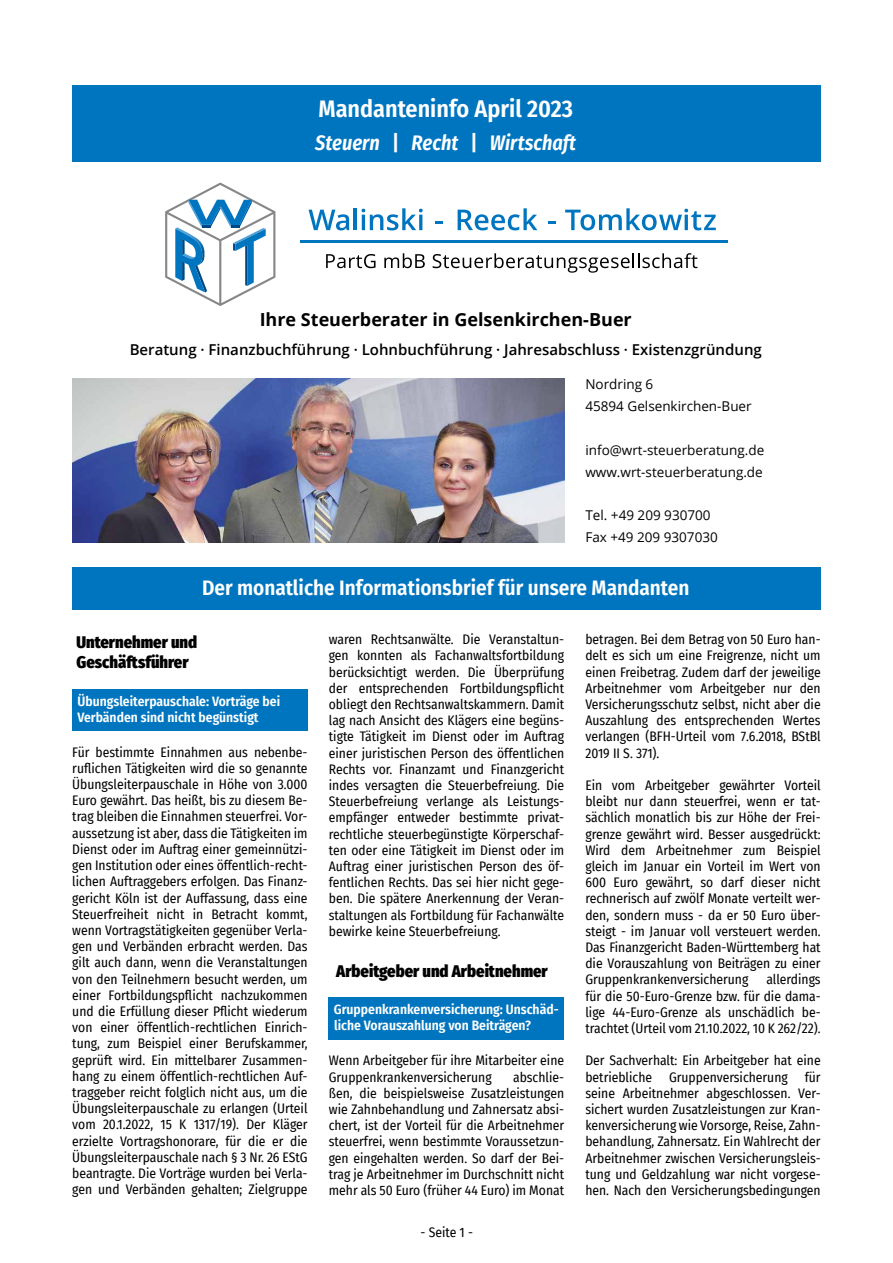
<style>
.page{position:relative;width:893px;height:1263px;background:#fff}
.page>*{position:absolute;margin:0;border:0;box-sizing:border-box;transform-origin:0 0}
.t1{font:600 24px "Fira Sans Condensed";color:#fff}
.t2{font:600 21px "Fira Sans Condensed";color:#fff}
.t3{font:italic 600 21px "Fira Sans Condensed";color:#fff}
.t4{font:700 18px "Open Sans";color:#000}
.t5{font:900 16.5px/19.8px "Fira Sans Condensed";color:#000}
.t6{font:600 15px "Open Sans";color:#000}
.t7{font:13.5px/16.2px "Fira Sans Condensed";color:#000;text-align:justify}
.t8{font:600 13.5px/16.2px "Fira Sans Condensed";color:#fff}
.t9{font:13.5px/21.9px "Open Sans";color:#000}
.s1{font-style:normal}
</style>
<div class="page">
<div style="left:72px;top:689px;width:236px;height:42px;background:#0075bf"></div>
<div style="left:329px;top:997px;width:235px;height:42px;background:#0075bf"></div>
<div style="left:72px;top:568px;width:749px;height:42px;background:#0075bf"></div>
<div style="left:72px;top:86px;width:749px;height:76px;background:#0075bf"></div>
<svg style="left:309px;top:210px;width:40px;height:20px"></svg>
<hr style="left:354px;top:208px;width:3px;height:22px;background:#0075bf">
<svg style="left:362px;top:208px;width:61px;height:22px"></svg>
<svg style="left:435px;top:221px;width:8px;height:3px"></svg>
<svg style="left:458px;top:208px;width:79px;height:22px"></svg>
<svg style="left:548px;top:221px;width:8px;height:3px"></svg>
<svg style="left:565px;top:208px;width:151px;height:22px"></svg>
<hr style="left:300px;top:240px;width:428px;height:2px;background:#0075bf">
<svg style="left:326px;top:254px;width:50px;height:14px"></svg>
<svg style="left:384px;top:253px;width:41px;height:15px"></svg>
<svg style="left:433px;top:253px;width:264px;height:20px"></svg>
<svg style="left:165px;top:183px;width:110px;height:123px"></svg>
<img style="left:72px;top:379px;width:492px;height:164px">
<h1 class="t1" style="left:318px;top:89px;width:256px">Mandanteninfo April 2023</h1>
<h2 class="t3" style="left:315px;top:128px;width:262px">Steuern <span class="s1">|</span> Recht <span class="s1">|</span> Wirtschaft</h2>
<h3 class="t4" style="left:260px;top:307px;width:374px">Ihre Steuerberater in Gelsenkirchen-Buer</h3>
<p class="t6" style="left:130px;top:339px;width:634px">Beratung · Finanzbuchführung · Lohnbuchführung · Jahresabschluss · Existenzgründung</p>
<p class="t9" style="left:585px;top:373px;width:168px">Nordring 6<br>45894 Gelsenkirchen-Buer</p>
<p class="t9" style="left:585px;top:438px;width:180px">info@wrt-steuerberatung.de www.wrt-steuerberatung.de</p>
<p class="t9" style="left:585px;top:504px;width:134px">Tel. +49 209 930700<br>Fax +49 209 9307030</p>
<h2 class="t2" style="left:202px;top:571px;width:489px">Der monatliche Informationsbrief für unsere Mandanten</h2>
<p class="t5" style="left:77px;top:631px;width:122px">Unternehmer und<br>Geschäftsführer</p>
<p class="t8" style="left:77px;top:693px;width:204px">Übungsleiterpauschale: Vorträge bei<br>Verbänden sind nicht begünstigt</p>
<p class="t7" style="left:72px;top:743px;width:237px">Für bestimmte Einnahmen aus nebenbe&shy;ruflichen Tätigkeiten wird die so genannte Übungsleiterpauschale in Höhe von 3.000<br>Euro gewährt. Das heißt, bis zu diesem Be&shy;trag bleiben die Einnahmen steuerfrei. Vor&shy;aussetzung ist aber, dass die Tätigkeiten im Dienst oder im Auftrag einer gemeinnützi&shy;gen Institution oder eines öffentlich-recht&shy;lichen Auftraggebers erfolgen. Das Finanz&shy;gericht Köln ist der Auffassung, dass eine Steuerfreiheit nicht in Betracht kommt, wenn Vortragstätigkeiten gegenüber Verla&shy;gen und Verbänden erbracht werden. Das gilt auch dann, wenn die Veranstaltungen von den Teilnehmern besucht werden, um einer Fortbildungspflicht nachzukommen und die Erfüllung dieser Pflicht wiederum von einer öffentlich-rechtlichen Einrich&shy;tung, zum Beispiel einer Berufskammer, geprüft wird. Ein mittelbarer Zusammen&shy;hang zu einem öffentlich-rechtlichen Auf&shy;traggeber reicht folglich nicht aus, um die Übungsleiterpauschale zu erlangen (Urteil vom 20.1.2022, 15 K 1317/19). Der Kläger erzielte Vortragshonorare, für die er die Übungsleiterpauschale nach § 3 Nr. 26 EStG beantragte. Die Vorträge wurden bei Verla&shy;gen und Verbänden gehalten; Zielgruppe</p>
<p class="t7" style="left:329px;top:631px;width:237px">waren Rechtsanwälte. Die Veranstaltun&shy;gen konnten als Fachanwaltsfortbildung berücksichtigt werden. Die Überprüfung der entsprechenden Fortbildungspflicht obliegt den Rechtsanwaltskammern. Damit lag nach Ansicht des Klägers eine begüns&shy;tigte Tätigkeit im Dienst oder im Auftrag einer juristischen Person des öffentlichen Rechts vor. Finanzamt und Finanzgericht indes versagten die Steuerbefreiung. Die Steuerbefreiung verlange als Leistungs&shy;empfänger entweder bestimmte privat&shy;rechtliche steuerbegünstigte Körperschaf&shy;ten oder eine Tätigkeit im Dienst oder im Auftrag einer juristischen Person des öf&shy;fentlichen Rechts. Das sei hier nicht gege&shy;ben. Die spätere Anerkennung der Veran&shy;staltungen als Fortbildung für Fachanwälte bewirke keine Steuerbefreiung.</p>
<p class="t5" style="left:336px;top:960px;width:213px">Arbeitgeber und Arbeitnehmer</p>
<p class="t8" style="left:334px;top:1001px;width:226px">Gruppenkrankenversicherung: Unschäd&shy;liche Vorauszahlung von Beiträgen?</p>
<p class="t7" style="left:329px;top:1052px;width:237px">Wenn Arbeitgeber für ihre Mitarbeiter eine<br>Gruppenkrankenversicherung</p>
<p class="t7" style="left:329px;top:1068px;width:237px;text-indent:184px">abschlie&shy;ßen, die beispielsweise Zusatzleistungen wie Zahnbehandlung und Zahnersatz absi&shy;chert, ist der Vorteil für die Arbeitnehmer steuerfrei, wenn bestimmte Voraussetzun&shy;gen eingehalten werden. So darf der Bei&shy;trag je Arbeitnehmer im Durchschnitt nicht mehr als 50 Euro (früher 44 Euro) im Monat</p>
<p class="t7" style="left:421px;top:1223px;width:54px">- Seite 1 -</p>
<p class="t7" style="left:585px;top:631px;width:237px">betragen. Bei dem Betrag von 50 Euro han&shy;delt es sich um eine Freigrenze, nicht um einen Freibetrag. Zudem darf der jeweilige Arbeitnehmer vom Arbeitgeber nur den Versicherungsschutz selbst, nicht aber die Auszahlung des entsprechenden Wertes verlangen (BFH-Urteil vom 7.6.2018, BStBl 2019 II S. 371).</p>
<p class="t7" style="left:585px;top:777px;width:237px">Ein vom Arbeitgeber gewährter Vorteil bleibt nur dann steuerfrei, wenn er tat&shy;sächlich monatlich bis zur Höhe der Frei&shy;grenze gewährt wird. Besser ausgedrückt:<br>Wird dem Arbeitnehmer zum Beispiel gleich im Januar ein Vorteil im Wert von 600 Euro gewährt, so darf dieser nicht rechnerisch auf zwölf Monate verteilt wer&shy;den, sondern muss - da er 50 Euro über&shy;steigt - im Januar voll versteuert werden.<br>Das Finanzgericht Baden-Württemberg hat die Vorauszahlung von Beiträgen zu einer Gruppenkrankenversicherung</p>
<p class="t7" style="left:585px;top:971px;width:237px;text-indent:181px">allerdings für die 50-Euro-Grenze bzw. für die dama&shy;lige 44-Euro-Grenze als unschädlich be&shy;trachtet (Urteil vom 21.10.2022, 10 K 262/22).</p>
<p class="t7" style="left:585px;top:1052px;width:237px">Der Sachverhalt: Ein Arbeitgeber hat eine betriebliche</p>
<p class="t7" style="left:669px;top:1068px;width:120px">Gruppenversicherung</p>
<p class="t7" style="left:585px;top:1068px;width:237px;text-indent:219px">für seine Arbeitnehmer abgeschlossen. Ver&shy;sichert wurden Zusatzleistungen zur Kran&shy;kenversicherung wie Vorsorge, Reise, Zahn&shy;behandlung, Zahnersatz. Ein Wahlrecht der Arbeitnehmer zwischen Versicherungsleis&shy;tung und Geldzahlung war nicht vorgese&shy;hen. Nach den Versicherungsbedingungen</p>
</div>
